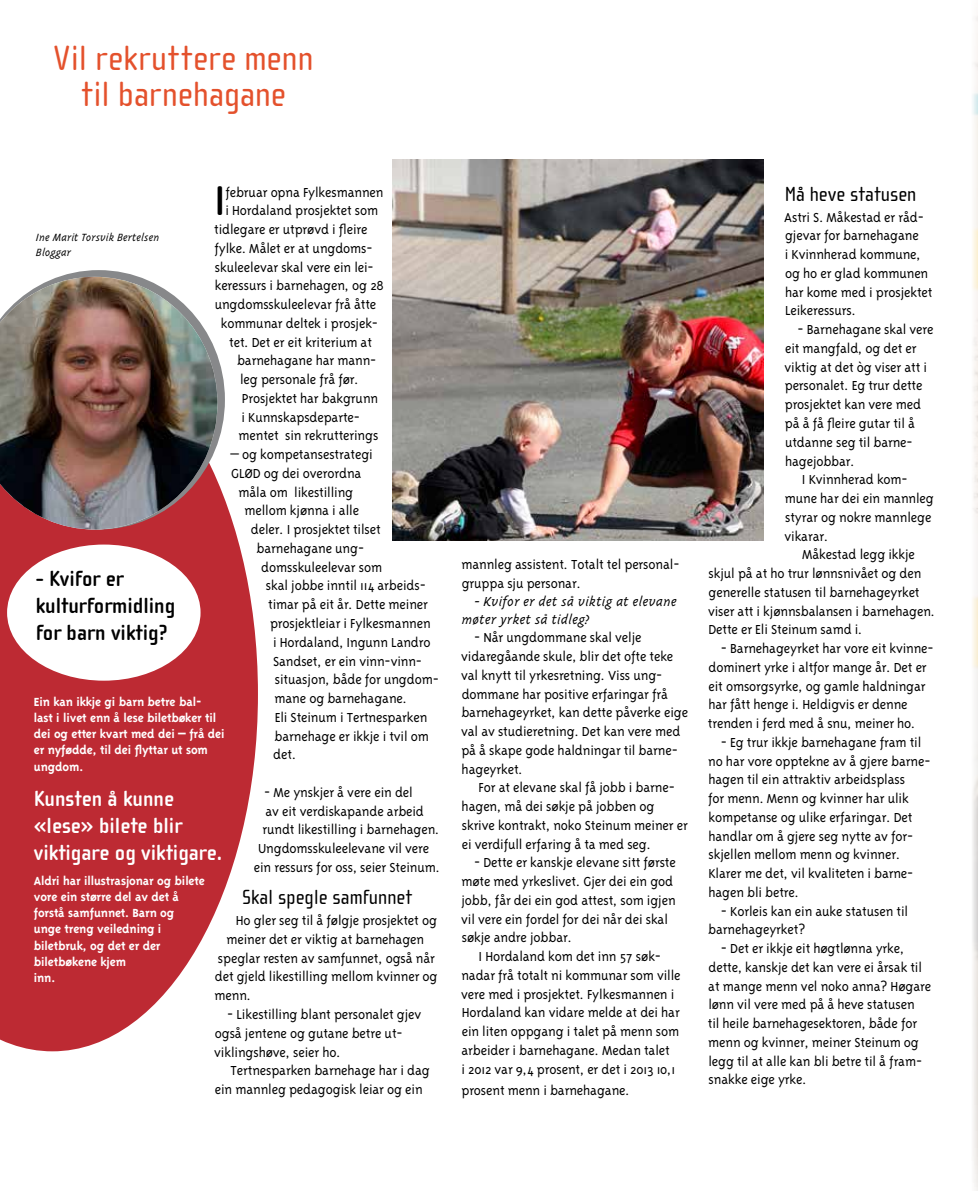
<style>
.page{position:relative;width:978px;height:1191px;background:#fff}
.page>*{position:absolute;margin:0;border:0;box-sizing:border-box;transform-origin:0 0}
.t1{font:700 42.6px "Cholla Sans";color:#000}
.t2{font:36px/36px "Cholla Sans";letter-spacing:.005em;color:#e4512c;text-align:center}
.t3{font:700 22.5px/27px "Cholla Sans";color:#fff}
.t4{font:700 22.5px/27px "Cholla Sans";color:#000}
.t5{font:21px "Cholla Sans";color:#000}
.t6{font:300 15px/18.8px "Triplex";letter-spacing:-.01em;color:#000}
.t7{font:italic 300 15px/18px "Triplex";color:#000}
.t8{font:700 13.5px/16.2px "Triplex";letter-spacing:-.01em;color:#fff}
.t9{font:italic 300 12px/15px "Triplex";letter-spacing:-.01em;color:#000}
</style>
<div class="page">
<img style="left:972px;top:15px;width:6px;height:1176px">
<svg style="left:0;top:500px;width:258px;height:551px;fill:#bd2a33"></svg>
<svg style="left:58px;top:270px;width:167px;height:259px"></svg>
<img style="left:0;top:277px;width:217px;height:252px">
<div style="left:7px;top:544px;width:194px;height:136px;background:#fff;border-radius:50%"></div>
<img style="left:393px;top:159px;width:371px;height:381px">
<h2 class="t2" style="left:54px;top:40px;width:261px">Vil rekruttere menn til barnehagane</h2>
<h1 class="t1" style="left:214px;top:178px;width:13px">I</h1>
<p class="t6" style="left:225px;top:182px;width:160px">februar opna Fylkesmannen</p>
<p class="t6" style="left:226px;top:201px;width:154px">i Hordaland prosjektet som</p>
<p class="t6" style="left:214px;top:220px;width:155px">tidlegare er utprøvd i fleire</p>
<p class="t6" style="left:214px;top:239px;width:160px">fylke. Målet er at ungdoms-</p>
<p class="t6" style="left:215px;top:257px;width:160px">skuleelevar skal vere ein lei-</p>
<p class="t6" style="left:215px;top:276px;width:171px">keressurs i barnehagen, og 28</p>
<p class="t6" style="left:215px;top:295px;width:163px">ungdomsskuleelevar frå åtte</p>
<p class="t6" style="left:221px;top:314px;width:159px">kommunar deltek i prosjek-</p>
<p class="t6" style="left:229px;top:332px;width:144px">tet. Det er eit kriterium at</p>
<p class="t6" style="left:237px;top:351px;width:141px">barnehagane har mann-</p>
<p class="t6" style="left:240px;top:370px;width:120px">leg personale frå før.</p>
<p class="t6" style="left:242px;top:389px;width:138px">Prosjektet har bakgrunn</p>
<p class="t6" style="left:242px;top:407px;width:120px">i Kunnskapsdeparte-</p>
<p class="t6" style="left:239px;top:426px;width:141px">mentet sin rekrutterings</p>
<p class="t6" style="left:231px;top:445px;width:144px">– og kompetansestrategi</p>
<p class="t6" style="left:231px;top:464px;width:132px">GLØD og dei overordna</p>
<p class="t6" style="left:239px;top:482px;width:116px">måla om likestilling</p>
<p class="t6" style="left:245px;top:501px;width:116px">mellom kjønna i alle</p>
<p class="t6" style="left:251px;top:520px;width:131px">deler. I prosjektet tilset</p>
<p class="t6" style="left:257px;top:539px;width:109px">barnehagane ung-</p>
<p class="t6" style="left:261px;top:557px;width:122px">domsskuleelevar som</p>
<p class="t6" style="left:266px;top:576px;width:162px">skal jobbe inntil 114 arbeids-</p>
<p class="t6" style="left:268px;top:595px;width:161px">timar på eit år. Dette meiner</p>
<p class="t6" style="left:270px;top:614px;width:162px">prosjektleiar i Fylkesmannen</p>
<p class="t6" style="left:273px;top:632px;width:159px">i Hordaland, Ingunn Landro</p>
<p class="t6" style="left:273px;top:651px;width:148px">Sandset, er ein vinn-vinn-</p>
<p class="t6" style="left:275px;top:670px;width:166px">situasjon, både for ungdom-</p>
<p class="t6" style="left:275px;top:689px;width:134px">mane og barnehagane.</p>
<p class="t6" style="left:275px;top:707px;width:154px">Eli Steinum i Tertnesparken</p>
<p class="t6" style="left:275px;top:726px;width:156px">barnehage er ikkje i tvil om</p>
<p class="t6" style="left:273px;top:745px;width:24px">det.</p>
<p class="t6" style="left:264px;top:782px;width:150px">- Me ynskjer å vere ein del</p>
<p class="t6" style="left:266px;top:801px;width:160px">av eit verdiskapande arbeid</p>
<p class="t6" style="left:263px;top:820px;width:178px">rundt likestilling i barnehagen.</p>
<p class="t6" style="left:258px;top:839px;width:173px">Ungdomsskuleelevane vil vere</p>
<p class="t6" style="left:254px;top:857px;width:188px">ein ressurs for oss, seier Steinum.</p>
<h3 class="t5" style="left:242px;top:886px;width:172px">Skal spegle samfunnet</h3>
<p class="t6" style="left:236px;top:911px;width:203px">Ho gler seg til å følgje prosjektet og</p>
<p class="t6" style="left:227px;top:929px;width:199px">meiner det er viktig at barnehagen</p>
<p class="t6" style="left:218px;top:948px;width:218px">speglar resten av samfunnet, også når</p>
<p class="t6" style="left:215px;top:967px;width:224px">det gjeld likestilling mellom kvinner og</p>
<p class="t6" style="left:215px;top:986px;width:38px">menn.</p>
<p class="t6" style="left:214px;top:1004px;width:209px;text-indent:13px">- Likestilling blant personalet gjev også jentene og gutane betre ut&shy;viklingshøve, seier ho.</p>
<p class="t6" style="left:215px;top:1061px;width:216px;text-indent:16px">Tertnesparken barnehage har i dag ein mannleg pedagogisk leiar og ein</p>
<p class="t9" style="left:36px;top:230px;width:125px">Ine Marit Torsvik Bertelsen<br>Bloggar</p>
<h3 class="t4" style="left:36px;top:566px;width:141px">- Kvifor er kulturformidling for barn viktig?</h3>
<p class="t8" style="left:34px;top:693px;width:192px">Ein kan ikkje gi barn betre bal-<br>last i livet enn å lese biletbøker til dei og etter kvart med dei – frå dei er nyfødde, til dei flyttar ut som ungdom.</p>
<h3 class="t3" style="left:34px;top:785px;width:190px">Kunsten å kunne «lese» bilete blir viktigare og viktigare.</h3>
<p class="t8" style="left:34px;top:872px;width:173px">Aldri har illustrasjonar og bilete vore ein større del av det å forstå samfunnet. Barn og unge treng veiledning i biletbruk, og det er der biletbøkene kjem<br>inn.</p>
<p class="t6" style="left:461px;top:554px;width:220px">mannleg assistent. Totalt tel personal&shy;gruppa sju personar.</p>
<p class="t7" style="left:462px;top:592px;width:217px;text-indent:13px">- Kvifor er det så viktig at elevane møter yrket så tidleg?</p>
<p class="t6" style="left:461px;top:628px;width:228px;text-indent:13px">- Når ungdommane skal velje vidaregåande skule, blir det ofte teke val knytt til yrkesretning. Viss ung&shy;dommane har positive erfaringar frå barnehageyrket, kan dette påverke eige val av studieretning. Det kan vere med på å skape gode haldningar til barne&shy;hageyrket.</p>
<p class="t6" style="left:462px;top:778px;width:228px;text-indent:17px">For at elevane skal få jobb i barne&shy;hagen, må dei søkje på jobben og skrive kontrakt, noko Steinum meiner er ei verdifull erfaring å ta med seg.</p>
<p class="t6" style="left:461px;top:853px;width:216px;text-indent:13px">- Dette er kanskje elevane sitt første møte med yrkeslivet. Gjer dei ein god jobb, får dei ein god attest, som igjen vil vere ein fordel for dei når dei skal søkje andre jobbar.</p>
<p class="t6" style="left:461px;top:947px;width:221px;text-indent:17px">I Hordaland kom det inn 57 søk&shy;nadar frå totalt ni kommunar som ville vere med i prosjektet. Fylkesmannen i Hordaland kan vidare melde at dei har ein liten oppgang i talet på menn som arbeider i barnehagane. Medan talet<br>i 2012 var 9,4 prosent, er det i 2013 10,1</p>
<p class="t6" style="left:461px;top:1080px;width:170px">prosent menn i barnehagane.</p>
<h3 class="t5" style="left:785px;top:182px;width:133px">Må heve statusen</h3>
<p class="t6" style="left:784px;top:207px;width:150px">Astri S. Måkestad er råd&shy;gjevar for barnehagane<br>i Kvinnherad kommune, og ho er glad kommunen har kome med i prosjektet<br>Leikeressurs.</p>
<p class="t6" style="left:797px;top:320px;width:138px">- Barnehagane skal vere</p>
<p class="t6" style="left:785px;top:339px;width:133px">eit mangfald, og det er</p>
<p class="t6" style="left:785px;top:357px;width:144px">viktig at det òg viser att i</p>
<p class="t6" style="left:785px;top:376px;width:139px">personalet. Eg trur dette</p>
<p class="t6" style="left:785px;top:395px;width:138px">prosjektet kan vere med</p>
<p class="t6" style="left:785px;top:414px;width:132px">på å få fleire gutar til å</p>
<p class="t6" style="left:785px;top:432px;width:129px">utdanne seg til barne-</p>
<p class="t6" style="left:785px;top:451px;width:71px">hagejobbar.</p>
<p class="t6" style="left:802px;top:470px;width:107px">I Kvinnherad kom-</p>
<p class="t6" style="left:785px;top:489px;width:151px">mune har dei ein mannleg</p>
<p class="t6" style="left:785px;top:507px;width:148px">styrar og nokre mannlege</p>
<p class="t6" style="left:785px;top:526px;width:45px">vikarar.</p>
<p class="t6" style="left:802px;top:545px;width:114px">Måkestad legg ikkje</p>
<p class="t6" style="left:709px;top:564px;width:214px">skjul på at ho trur lønnsnivået og den</p>
<p class="t6" style="left:709px;top:582px;width:213px">generelle statusen til barnehageyrket</p>
<p class="t6" style="left:708px;top:601px;width:229px">viser att i kjønnsbalansen i barnehagen.</p>
<p class="t6" style="left:708px;top:620px;width:155px">Dette er Eli Steinum samd i.</p>
<p class="t6" style="left:708px;top:639px;width:227px;text-indent:13px">- Barnehageyrket har vore eit kvinne&shy;dominert yrke i altfor mange år. Det er eit omsorgsyrke, og gamle haldningar har fått henge i. Heldigvis er denne trenden i ferd med å snu, meiner ho.</p>
<p class="t6" style="left:708px;top:732px;width:224px;text-indent:13px">- Eg trur ikkje barnehagane fram til no har vore opptekne av å gjere barne&shy;hagen til ein attraktiv arbeidsplass<br>for menn. Menn og kvinner har ulik kompetanse og ulike erfaringar. Det handlar om å gjere seg nytte av for&shy;skjellen mellom menn og kvinner.<br>Klarer me det, vil kvaliteten i barne&shy;hagen bli betre.</p>
<p class="t6" style="left:708px;top:901px;width:201px;text-indent:13px">- Korleis kan ein auke statusen til barnehageyrket?</p>
<p class="t6" style="left:708px;top:939px;width:225px;text-indent:13px">- Det er ikkje eit høgtlønna yrke, dette, kanskje det kan vere ei årsak til at mange menn vel noko anna? Høgare lønn vil vere med på å heve statusen<br>til heile barnehagesektoren, både for menn og kvinner, meiner Steinum og legg til at alle kan bli betre til å fram&shy;snakke eige yrke.</p>
</div>
